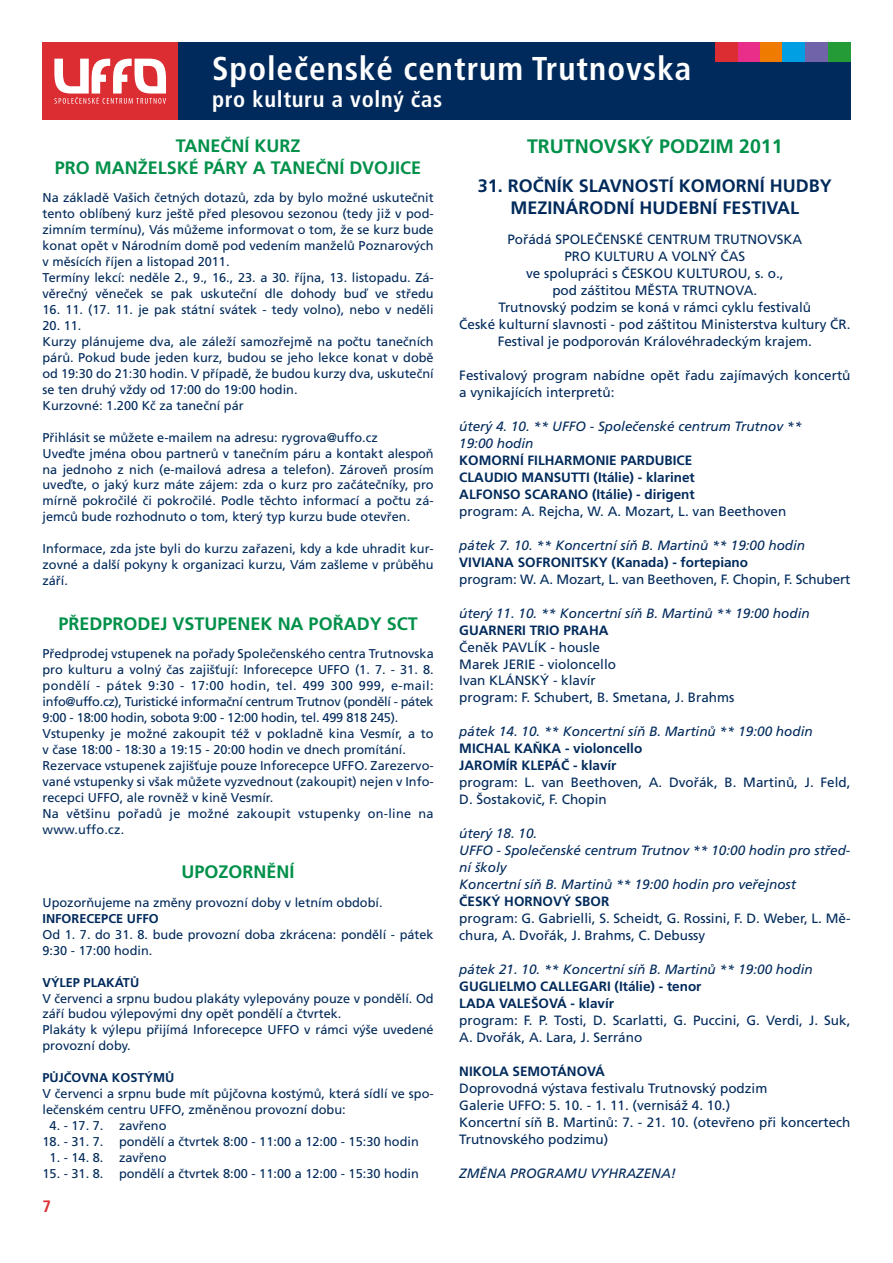
<style>
.page{position:relative;width:893px;height:1263px;background:#fff}
.page>*{position:absolute;margin:0;border:0;box-sizing:border-box;transform-origin:0 0}
.t1{font:700 condensed 33px "Frutiger CE";letter-spacing:.03em;color:#fff}
.t2{font:700 condensed 22.5px "Frutiger CE";letter-spacing:.03em;color:#fff}
.t3{font:700 19.5px "Frutiger CE";color:#009049}
.t4{font:700 18px/22.2px "Frutiger CE";color:#009049;text-align:center}
.t5{font:700 18px/22.4px "Frutiger CE";color:#002a5b;text-align:center}
.t6{font:700 condensed 16.5px "Frutiger CE";color:#dc2d33}
.t7{font:13.5px/17px "Frutiger CE";color:#002a5b}
.t8{font:italic 13.5px/17px "Frutiger CE";color:#002a5b}
.t9{font:700 13.5px/17px "Frutiger CE";color:#002a5b}
.t10{font:12.75px/15.9px "Frutiger CE";color:#002a5b}
.t11{font:700 12.75px "Frutiger CE";color:#002a5b}
</style>
<div class="page">
<div style="left:178px;top:43px;width:672px;height:77px;background:#002a5b"></div>
<div style="left:43px;top:43px;width:135px;height:77px;background:#dc2d33"></div>
<div style="left:715px;top:43px;width:23px;height:19px;background:#dc2d33"></div>
<div style="left:738px;top:43px;width:22px;height:19px;background:#e82e89"></div>
<div style="left:760px;top:43px;width:23px;height:19px;background:#ef7c00"></div>
<div style="left:783px;top:43px;width:22px;height:19px;background:#009ee3"></div>
<div style="left:805px;top:43px;width:23px;height:19px;background:#7163a9"></div>
<div style="left:828px;top:43px;width:22px;height:19px;background:#249b37"></div>
<svg style="left:54px;top:59px;width:112px;height:45px"></svg>
<h1 class="t1" style="left:212px;top:50px;width:481px">Společenské centrum Trutnovska</h1>
<h2 class="t2" style="left:212px;top:86px;width:232px">pro kulturu a volný čas</h2>
<h3 class="t4" style="left:55px;top:134px;width:368px">TANEČNÍ KURZ<br>PRO MANŽELSKÉ PÁRY A TANEČNÍ DVOJICE</h3>
<p class="t10" style="left:43px;top:190px;width:393px">Na základě Vašich četných dotazů, zda by bylo možné uskutečnit tento oblíbený kurz ještě před plesovou sezonou (tedy již v pod&shy;zimním termínu), Vás můžeme informovat o tom, že se kurz bude konat opět v Národním domě pod vedením manželů Poznarových v měsících říjen a listopad 2011.<br>Termíny lekcí: neděle 2., 9., 16., 23. a 30. října, 13. listopadu. Zá&shy;věrečný věneček se pak uskuteční dle dohody buď ve středu</p>
<p class="t10" style="left:43px;top:302px;width:393px">16. 11. (17. 11. je pak státní svátek - tedy volno), nebo v neděli</p>
<p class="t10" style="left:43px;top:318px;width:393px">20. 11.<br>Kurzy plánujeme dva, ale záleží samozřejmě na počtu tanečních párů. Pokud bude jeden kurz, budou se jeho lekce konat v době od 19:30 do 21:30 hodin. V případě, že budou kurzy dva, uskuteční se ten druhý vždy od 17:00 do 19:00 hodin.<br>Kurzovné: 1.200 Kč za taneční pár</p>
<p class="t10" style="left:43px;top:429px;width:393px">Přihlásit se můžete e-mailem na adresu: rygrova@uffo.cz<br>Uveďte jména obou partnerů v tanečním páru a kontakt alespoň na jednoho z nich (e-mailová adresa a telefon). Zároveň prosím uveďte, o jaký kurz máte zájem: zda o kurz pro začátečníky, pro mírně pokročilé či pokročilé. Podle těchto informací a počtu zá&shy;jemců bude rozhodnuto o tom, který typ kurzu bude otevřen.</p>
<p class="t10" style="left:43px;top:541px;width:393px;text-align:justify">Informace, zda jste byli do kurzu zařazeni, kdy a kde uhradit kur&shy;zovné a další pokyny k organizaci kurzu, Vám zašleme v průběhu září.</p>
<h3 class="t4" style="left:59px;top:612px;width:361px">PŘEDPRODEJ VSTUPENEK NA POŘADY SCT</h3>
<p class="t10" style="left:43px;top:646px;width:393px">Předprodej vstupenek na pořady Společenského centra Trutnovska pro kulturu a volný čas zajišťují: Inforecepce UFFO (1. 7. - 31. 8. pondělí - pátek 9:30 - 17:00 hodin, tel. 499 300 999, e-mail: info@uffo.cz), Turistické informační centrum Trutnov (pondělí - pátek 9:00 - 18:00 hodin, sobota 9:00 - 12:00 hodin, tel. 499 818 245).<br>Vstupenky je možné zakoupit též v pokladně kina Vesmír, a to v čase 18:00 - 18:30 a 19:15 - 20:00 hodin ve dnech promítání.<br>Rezervace vstupenek zajišťuje pouze Inforecepce UFFO. Zarezervo&shy;vané vstupenky si však můžete vyzvednout (zakoupit) nejen v Info&shy;recepci UFFO, ale rovněž v kině Vesmír.<br>Na většinu pořadů je možné zakoupit vstupenky on-line na www.uffo.cz.</p>
<h3 class="t4" style="left:182px;top:861px;width:115px">UPOZORNĚNÍ</h3>
<p class="t10" style="left:43px;top:894px;width:342px">Upozorňujeme na změny provozní doby v letním období.</p>
<p class="t11" style="left:43px;top:911px;width:118px">INFORECEPCE UFFO</p>
<p class="t10" style="left:43px;top:926px;width:393px">Od 1. 7. do 31. 8. bude provozní doba zkrácena: pondělí - pátek<br>9:30 - 17:00 hodin.</p>
<p class="t11" style="left:43px;top:975px;width:98px">VÝLEP PLAKÁTŮ</p>
<p class="t10" style="left:43px;top:990px;width:393px">V červenci a srpnu budou plakáty vylepovány pouze v pondělí. Od září budou výlepovými dny opět pondělí a čtvrtek.<br>Plakáty k výlepu přijímá Inforecepce UFFO v rámci výše uvedené provozní doby.</p>
<p class="t11" style="left:43px;top:1070px;width:133px">PŮJČOVNA KOSTÝMŮ</p>
<p class="t10" style="left:43px;top:1086px;width:393px">V červenci a srpnu bude mít půjčovna kostýmů, která sídlí ve spo&shy;lečenském centru UFFO, změněnou provozní dobu:</p>
<p class="t10" style="left:50px;top:1118px;width:118px">4. - 17. 7. zavřeno</p>
<p class="t10" style="left:43px;top:1134px;width:378px">18. - 31. 7. pondělí a čtvrtek 8:00 - 11:00 a 12:00 - 15:30 hodin</p>
<p class="t10" style="left:50px;top:1150px;width:118px">1. - 14. 8. zavřeno</p>
<p class="t10" style="left:43px;top:1165px;width:378px">15. - 31. 8. pondělí a čtvrtek 8:00 - 11:00 a 12:00 - 15:30 hodin</p>
<h3 class="t3" style="left:527px;top:135px;width:257px">TRUTNOVSKÝ PODZIM 2011</h3>
<h3 class="t5" style="left:478px;top:175px;width:355px">31. ROČNÍK SLAVNOSTÍ KOMORNÍ HUDBY<br>MEZINÁRODNÍ HUDEBNÍ FESTIVAL</h3>
<p class="t7" style="left:459px;top:231px;width:393px;text-align:center">Pořádá SPOLEČENSKÉ CENTRUM TRUTNOVSKA<br>PRO KULTURU A VOLNÝ ČAS<br>ve spolupráci s ČESKOU KULTUROU, s. o.,<br>pod záštitou MĚSTA TRUTNOVA.<br>Trutnovský podzim se koná v rámci cyklu festivalů<br>České kulturní slavnosti - pod záštitou Ministerstva kultury ČR.<br>Festival je podporován Královéhradeckým krajem.</p>
<p class="t7" style="left:459px;top:367px;width:393px">Festivalový program nabídne opět řadu zajímavých koncertů a vynikajících interpretů:</p>
<p class="t8" style="left:459px;top:418px;width:344px">úterý 4. 10. ** UFFO - Společenské centrum Trutnov **<br>19:00 hodin</p>
<p class="t9" style="left:459px;top:452px;width:237px">KOMORNÍ FILHARMONIE PARDUBICE<br>CLAUDIO MANSUTTI (Itálie) - klarinet<br>ALFONSO SCARANO (Itálie) - dirigent</p>
<p class="t7" style="left:459px;top:503px;width:329px">program: A. Rejcha, W. A. Mozart, L. van Beethoven</p>
<p class="t8" style="left:459px;top:536px;width:347px">pátek 7. 10. ** Koncertní síň B. Martinů ** 19:00 hodin</p>
<p class="t9" style="left:459px;top:553px;width:290px">VIVIANA SOFRONITSKY (Kanada) - fortepiano</p>
<p class="t7" style="left:459px;top:570px;width:393px">program: W. A. Mozart, L. van Beethoven, F. Chopin, F. Schubert</p>
<p class="t8" style="left:459px;top:604px;width:352px">úterý 11. 10. ** Koncertní síň B. Martinů ** 19:00 hodin</p>
<p class="t9" style="left:459px;top:621px;width:151px">GUARNERI TRIO PRAHA</p>
<p class="t7" style="left:459px;top:638px;width:277px">Čeněk PAVLÍK - housle<br>Marek JERIE - violoncello<br>Ivan KLÁNSKÝ - klavír<br>program: F. Schubert, B. Smetana, J. Brahms</p>
<p class="t8" style="left:459px;top:723px;width:355px">pátek 14. 10. ** Koncertní síň B. Martinů ** 19:00 hodin</p>
<p class="t9" style="left:459px;top:740px;width:185px">MICHAL KAŇKA - violoncello<br>JAROMÍR KLEPÁČ - klavír</p>
<p class="t7" style="left:459px;top:774px;width:393px">program: L. van Beethoven, A. Dvořák, B. Martinů, J. Feld,<br>D. Šostakovič, F. Chopin</p>
<p class="t8" style="left:459px;top:825px;width:393px">úterý 18. 10.<br>UFFO - Společenské centrum Trutnov ** 10:00 hodin pro střed&shy;ní školy<br>Koncertní síň B. Martinů ** 19:00 hodin pro veřejnost</p>
<p class="t9" style="left:459px;top:893px;width:152px">ČESKÝ HORNOVÝ SBOR</p>
<p class="t7" style="left:459px;top:910px;width:393px">program: G. Gabrielli, S. Scheidt, G. Rossini, F. D. Weber, L. Mě&shy;chura, A. Dvořák, J. Brahms, C. Debussy</p>
<p class="t8" style="left:459px;top:961px;width:355px">pátek 21. 10. ** Koncertní síň B. Martinů ** 19:00 hodin</p>
<p class="t9" style="left:459px;top:978px;width:244px">GUGLIELMO CALLEGARI (Itálie) - tenor<br>LADA VALEŠOVÁ - klavír</p>
<p class="t7" style="left:459px;top:1012px;width:393px">program: F. P. Tosti, D. Scarlatti, G. Puccini, G. Verdi, J. Suk,<br>A. Dvořák, A. Lara, J. Serráno</p>
<p class="t9" style="left:459px;top:1063px;width:147px">NIKOLA SEMOTÁNOVÁ</p>
<p class="t7" style="left:459px;top:1080px;width:393px">Doprovodná výstava festivalu Trutnovský podzim<br>Galerie UFFO: 5. 10. - 1. 11. (vernisáž 4. 10.)<br>Koncertní síň B. Martinů: 7. - 21. 10. (otevřeno při koncertech Trutnovského podzimu)</p>
<p class="t8" style="left:459px;top:1164px;width:218px">ZMĚNA PROGRAMU VYHRAZENA!</p>
<p class="t6" style="left:43px;top:1196px;width:10px">7</p>
</div>
